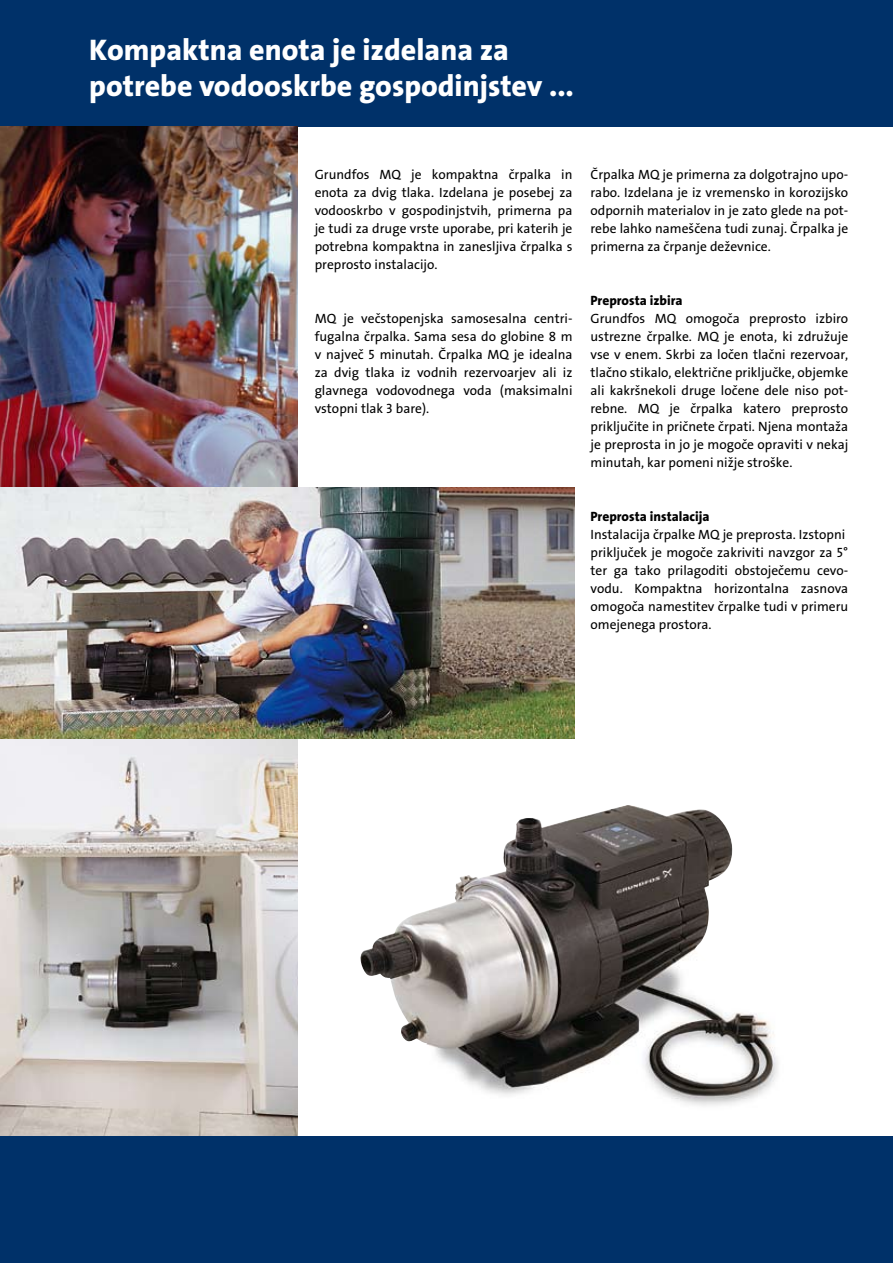
<style>
.page{position:relative;width:893px;height:1263px;background:#fff}
.page>*{position:absolute;margin:0;border:0;box-sizing:border-box;transform-origin:0 0}
.t1{font:30px/36px "The Sans Grundfos CE8 XB";color:#fff}
.t2{font:13.5px/18px "The Sans Grundfos CE5 R";color:#000;text-align:justify}
.t3{font:13.5px "The Sans Grundfos CE8 XB";color:#000}
</style>
<div class="page">
<img style="left:360px;top:805px;width:418px;height:301px">
<img style="left:0;top:738px;width:298px;height:399px">
<div style="left:0;top:0;width:893px;height:126px;background:#003169"></div>
<div style="left:0;top:1137px;width:893px;height:126px;background:#003169"></div>
<img style="left:0;top:126px;width:298px;height:361px">
<img style="left:0;top:487px;width:574px;height:251px">
<h1 class="t1" style="left:89px;top:32px;width:486px">Kompaktna enota je izdelana za potrebe vodooskrbe gospodinjstev ...</h1>
<p class="t2" style="left:315px;top:166px;width:259px">Grundfos MQ je kompaktna črpalka in enota za dvig tlaka. Izdelana je posebej za vodooskrbo v gospodinjstvih, primerna pa je tudi za druge vrste uporabe, pri katerih je potrebna kompaktna in zanesljiva črpalka s preprosto instalacijo.</p>
<p class="t2" style="left:315px;top:310px;width:259px">MQ je večstopenjska samosesalna centri&shy;fugalna črpalka. Sama sesa do globine 8 m v največ 5 minutah. Črpalka MQ je idealna za dvig tlaka iz vodnih rezervoarjev ali iz glavnega vodovodnega voda (maksimalni vstopni tlak 3 bare).</p>
<p class="t2" style="left:590px;top:166px;width:259px">Črpalka MQ je primerna za dolgotrajno upo&shy;rabo. Izdelana je iz vremensko in korozijsko odpornih materialov in je zato glede na pot&shy;rebe lahko nameščena tudi zunaj. Črpalka je primerna za črpanje deževnice.</p>
<p class="t3" style="left:590px;top:292px;width:93px">Preprosta izbira</p>
<p class="t2" style="left:590px;top:310px;width:259px">Grundfos MQ omogoča preprosto izbiro ustrezne črpalke. MQ je enota, ki združuje vse v enem. Skrbi za ločen tlačni rezervoar, tlačno stikalo, električne priključke, objemke ali kakršnekoli druge ločene dele niso pot&shy;rebne. MQ je črpalka katero preprosto priključite in pričnete črpati. Njena montaža je preprosta in jo je mogoče opraviti v nekaj minutah, kar pomeni nižje stroške.</p>
<p class="t3" style="left:590px;top:508px;width:121px">Preprosta instalacija</p>
<p class="t2" style="left:590px;top:526px;width:259px;text-align:left">Instalacija črpalke MQ je preprosta. Izstopni priključek je mogoče zakriviti navzgor za 5° ter ga tako prilagoditi obstoječemu cevo&shy;vodu. Kompaktna horizontalna zasnova omogoča namestitev črpalke tudi v primeru omejenega prostora.</p>
</div>
